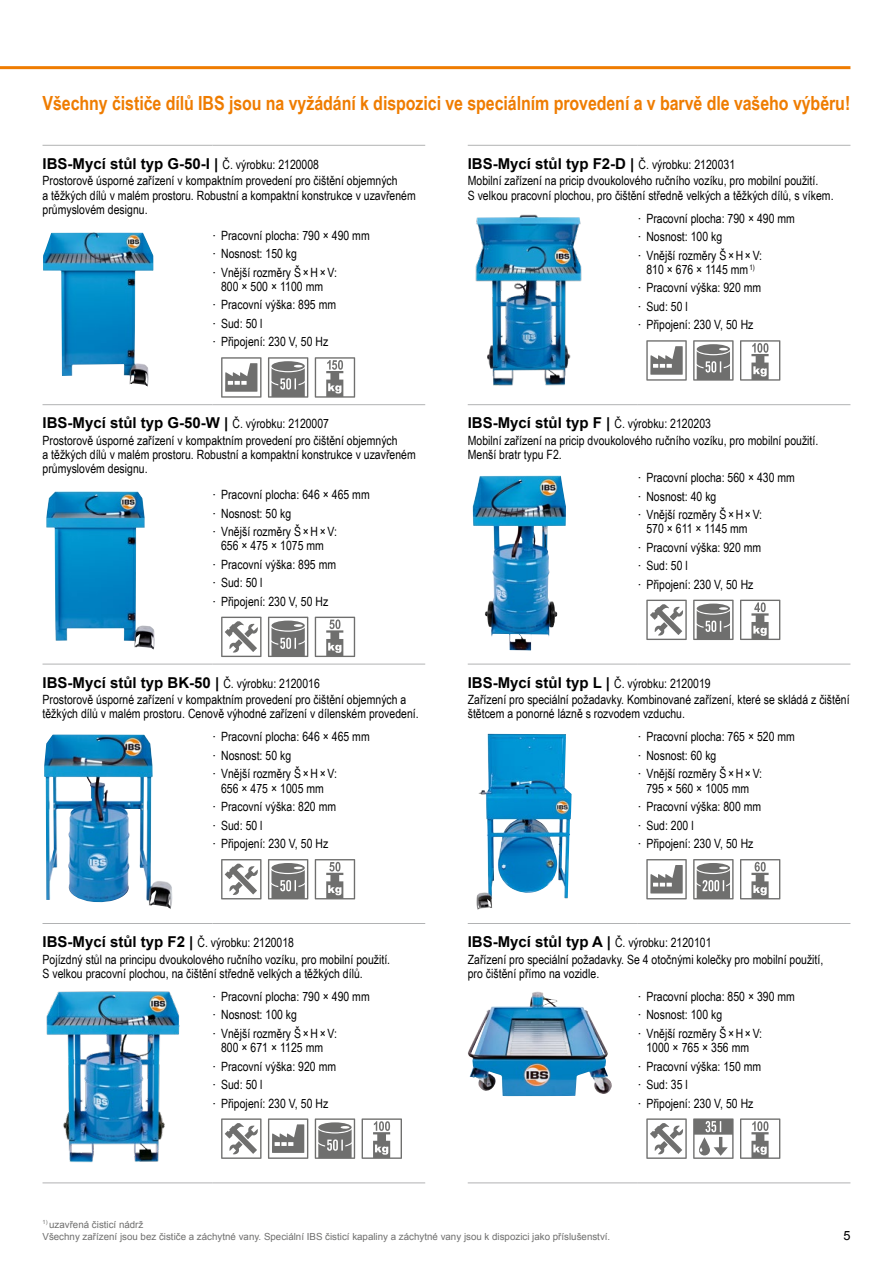
<style>
.page{position:relative;width:893px;height:1263px;background:#fff}
.page>*{position:absolute;margin:0;border:0;box-sizing:border-box;transform-origin:0 0}
.t1{font:700 19.5px "Arial Narrow";letter-spacing:-.005em;color:#ef7c00}
.t2{font:700 15px "Arial";color:#000}
.t3{font:12.75px/18.5px "Arial Narrow";color:#000}
.t4{font:12.75px "Arial";color:#000}
.t5{font:9.75px/12px "Arial";color:#6f6f6e}
.s1{font-family:"Arial Narrow";font-weight:400;font-size:12.75px}
.s2{font-family:"Arial"}
</style>
<div class="page">
<hr style="left:43px;top:145px;width:170px;height:1px;background:#b1b2b3">
<hr style="left:213px;top:145px;width:212px;height:1px;background:#b1b2b3">
<hr style="left:43px;top:404px;width:170px;height:1px;background:#b1b2b3">
<hr style="left:213px;top:404px;width:212px;height:1px;background:#b1b2b3">
<hr style="left:43px;top:664px;width:170px;height:1px;background:#b1b2b3">
<hr style="left:213px;top:664px;width:212px;height:1px;background:#b1b2b3">
<hr style="left:43px;top:923px;width:170px;height:1px;background:#b1b2b3">
<hr style="left:213px;top:923px;width:212px;height:1px;background:#b1b2b3">
<hr style="left:43px;top:1182px;width:170px;height:1px;background:#b1b2b3">
<hr style="left:213px;top:1182px;width:212px;height:1px;background:#b1b2b3">
<img style="left:43px;top:232px;width:110px;height:155px">
<svg style="left:221px;top:357px;width:40px;height:41px"></svg>
<svg style="left:268px;top:357px;width:40px;height:41px"></svg>
<svg style="left:315px;top:357px;width:40px;height:41px"></svg>
<img style="left:46px;top:491px;width:109px;height:159px">
<svg style="left:221px;top:617px;width:40px;height:40px"></svg>
<svg style="left:268px;top:617px;width:40px;height:40px"></svg>
<svg style="left:315px;top:617px;width:40px;height:40px"></svg>
<img style="left:44px;top:734px;width:128px;height:175px">
<svg style="left:221px;top:859px;width:40px;height:40px"></svg>
<svg style="left:268px;top:859px;width:40px;height:40px"></svg>
<svg style="left:315px;top:859px;width:40px;height:40px"></svg>
<img style="left:46px;top:991px;width:134px;height:171px">
<svg style="left:221px;top:1118px;width:40px;height:41px"></svg>
<svg style="left:268px;top:1118px;width:40px;height:41px"></svg>
<svg style="left:315px;top:1118px;width:40px;height:41px"></svg>
<svg style="left:362px;top:1118px;width:40px;height:41px"></svg>
<hr style="left:468px;top:145px;width:170px;height:1px;background:#b1b2b3">
<hr style="left:638px;top:145px;width:212px;height:1px;background:#b1b2b3">
<hr style="left:468px;top:404px;width:170px;height:1px;background:#b1b2b3">
<hr style="left:638px;top:404px;width:212px;height:1px;background:#b1b2b3">
<hr style="left:468px;top:664px;width:170px;height:1px;background:#b1b2b3">
<hr style="left:638px;top:664px;width:212px;height:1px;background:#b1b2b3">
<hr style="left:468px;top:923px;width:170px;height:1px;background:#b1b2b3">
<hr style="left:638px;top:923px;width:212px;height:1px;background:#b1b2b3">
<hr style="left:468px;top:1182px;width:170px;height:1px;background:#b1b2b3">
<hr style="left:638px;top:1182px;width:212px;height:1px;background:#b1b2b3">
<img style="left:475px;top:214px;width:107px;height:172px">
<svg style="left:646px;top:340px;width:41px;height:41px"></svg>
<svg style="left:693px;top:340px;width:41px;height:41px"></svg>
<svg style="left:740px;top:340px;width:40px;height:41px"></svg>
<img style="left:473px;top:476px;width:88px;height:174px">
<svg style="left:646px;top:600px;width:41px;height:40px"></svg>
<svg style="left:693px;top:600px;width:41px;height:40px"></svg>
<svg style="left:740px;top:600px;width:40px;height:40px"></svg>
<img style="left:476px;top:734px;width:85px;height:176px">
<svg style="left:646px;top:859px;width:41px;height:40px"></svg>
<svg style="left:693px;top:859px;width:41px;height:40px"></svg>
<svg style="left:740px;top:859px;width:40px;height:40px"></svg>
<img style="left:468px;top:991px;width:144px;height:105px">
<svg style="left:646px;top:1118px;width:41px;height:41px"></svg>
<svg style="left:693px;top:1118px;width:41px;height:41px"></svg>
<svg style="left:740px;top:1118px;width:40px;height:41px"></svg>
<hr style="left:0;top:66px;width:850px;height:3px;background:#ef7c00">
<h1 class="t1" style="left:43px;top:89px;width:809px">Všechny čističe dílů IBS jsou na vyžádání k dispozici ve speciálním provedení a v barvě dle vašeho výběru!</h1>
<p class="t2" style="left:43px;top:153px;width:278px">IBS-Mycí stůl typ G-50-I | <span class="s1">Č. výrobku: 2120008</span></p>
<p class="t3" style="left:43px;top:173px;width:375px;line-height:14.2px">Prostorově úsporné zařízení v kompaktním provedení pro čištění objemných<br>a těžkých dílů v malém prostoru. Robustní a kompaktní konstrukce v uzavřeném průmyslovém designu.</p>
<p class="t3" style="left:213px;top:225px;width:159px"><span class="s2">∙</span> Pracovní plocha: 790 × 490 mm <span class="s2">∙</span> Nosnost: 150 kg<br><span class="s2">∙</span> Vnější rozměry Š×H×V:</p>
<p class="t3" style="left:213px;top:277px;width:125px;text-indent:9px">800 × 500 × 1100 mm<br><span class="s2">∙</span> Pracovní výška: 895 mm <span class="s2">∙</span> Sud: 50 l<br><span class="s2">∙</span> Připojení: 230 V, 50 Hz</p>
<p class="t2" style="left:43px;top:412px;width:288px">IBS-Mycí stůl typ G-50-W | <span class="s1">Č. výrobku: 2120007</span></p>
<p class="t3" style="left:43px;top:433px;width:375px;line-height:14.2px">Prostorově úsporné zařízení v kompaktním provedení pro čištění objemných<br>a těžkých dílů v malém prostoru. Robustní a kompaktní konstrukce v uzavřeném průmyslovém designu.</p>
<p class="t3" style="left:213px;top:485px;width:159px"><span class="s2">∙</span> Pracovní plocha: 646 × 465 mm <span class="s2">∙</span> Nosnost: 50 kg<br><span class="s2">∙</span> Vnější rozměry Š×H×V:</p>
<p class="t3" style="left:213px;top:536px;width:125px;text-indent:9px">656 × 475 × 1075 mm<br><span class="s2">∙</span> Pracovní výška: 895 mm <span class="s2">∙</span> Sud: 50 l<br><span class="s2">∙</span> Připojení: 230 V, 50 Hz</p>
<p class="t2" style="left:43px;top:672px;width:279px">IBS-Mycí stůl typ BK-50 | <span class="s1">Č. výrobku: 2120016</span></p>
<p class="t3" style="left:43px;top:692px;width:378px;line-height:14.2px">Prostorově úsporné zařízení v kompaktním provedení pro čištění objemných a těžkých dílů v malém prostoru. Cenově výhodné zařízení v dílenském provedení.</p>
<p class="t3" style="left:213px;top:727px;width:159px"><span class="s2">∙</span> Pracovní plocha: 646 × 465 mm <span class="s2">∙</span> Nosnost: 50 kg<br><span class="s2">∙</span> Vnější rozměry Š×H×V:</p>
<p class="t3" style="left:213px;top:778px;width:125px;text-indent:9px">656 × 475 × 1005 mm<br><span class="s2">∙</span> Pracovní výška: 820 mm <span class="s2">∙</span> Sud: 50 l<br><span class="s2">∙</span> Připojení: 230 V, 50 Hz</p>
<p class="t2" style="left:43px;top:931px;width:253px">IBS-Mycí stůl typ F2 | <span class="s1">Č. výrobku: 2120018</span></p>
<p class="t3" style="left:43px;top:951px;width:349px;line-height:14.2px">Pojízdný stůl na principu dvoukolového ručního vozíku, pro mobilní použití.<br>S velkou pracovní plochou, na čištění středně velkých a těžkých dílů.</p>
<p class="t3" style="left:213px;top:987px;width:159px"><span class="s2">∙</span> Pracovní plocha: 790 × 490 mm <span class="s2">∙</span> Nosnost: 100 kg<br><span class="s2">∙</span> Vnější rozměry Š×H×V:</p>
<p class="t3" style="left:213px;top:1038px;width:125px;text-indent:9px">800 × 671 × 1125 mm<br><span class="s2">∙</span> Pracovní výška: 920 mm <span class="s2">∙</span> Sud: 50 l<br><span class="s2">∙</span> Připojení: 230 V, 50 Hz</p>
<p class="t2" style="left:468px;top:153px;width:269px">IBS-Mycí stůl typ F2-D | <span class="s1">Č. výrobku: 2120031</span></p>
<p class="t3" style="left:468px;top:173px;width:367px;line-height:14.2px">Mobilní zařízení na pricip dvoukolového ručního vozíku, pro mobilní použití.<br>S velkou pracovní plochou, pro čištění středně velkých a těžkých dílů, s víkem.</p>
<p class="t3" style="left:638px;top:208px;width:159px"><span class="s2">∙</span> Pracovní plocha: 790 × 490 mm <span class="s2">∙</span> Nosnost: 100 kg<br><span class="s2">∙</span> Vnější rozměry Š×H×V:</p>
<p class="t3" style="left:638px;top:260px;width:125px;text-indent:9px">810 × 676 × 1145 mm<sup>1) </sup><span class="s2">∙</span> Pracovní výška: 920 mm <span class="s2">∙</span> Sud: 50 l<br><span class="s2">∙</span> Připojení: 230 V, 50 Hz</p>
<p class="t2" style="left:468px;top:412px;width:245px">IBS-Mycí stůl typ F | <span class="s1">Č. výrobku: 2120203</span></p>
<p class="t3" style="left:468px;top:433px;width:352px;line-height:14.2px">Mobilní zařízení na pricip dvoukolového ručního vozíku, pro mobilní použití.<br>Menší bratr typu F2.</p>
<p class="t3" style="left:638px;top:468px;width:159px"><span class="s2">∙</span> Pracovní plocha: 560 × 430 mm <span class="s2">∙</span> Nosnost: 40 kg<br><span class="s2">∙</span> Vnější rozměry Š×H×V:</p>
<p class="t3" style="left:638px;top:519px;width:125px;text-indent:9px">570 × 611 × 1145 mm<br><span class="s2">∙</span> Pracovní výška: 920 mm <span class="s2">∙</span> Sud: 50 l<br><span class="s2">∙</span> Připojení: 230 V, 50 Hz</p>
<p class="t2" style="left:468px;top:672px;width:244px">IBS-Mycí stůl typ L | <span class="s1">Č. výrobku: 2120019</span></p>
<p class="t3" style="left:468px;top:692px;width:383px;line-height:14.2px">Zařízení pro speciální požadavky. Kombinované zařízení, které se skládá z čištění štětcem a ponorné lázně s rozvodem vzduchu.</p>
<p class="t3" style="left:638px;top:727px;width:159px"><span class="s2">∙</span> Pracovní plocha: 765 × 520 mm <span class="s2">∙</span> Nosnost: 60 kg<br><span class="s2">∙</span> Vnější rozměry Š×H×V:</p>
<p class="t3" style="left:638px;top:778px;width:125px;text-indent:9px">795 × 560 × 1005 mm<br><span class="s2">∙</span> Pracovní výška: 800 mm <span class="s2">∙</span> Sud: 200 l<br><span class="s2">∙</span> Připojení: 230 V, 50 Hz</p>
<p class="t2" style="left:468px;top:931px;width:245px">IBS-Mycí stůl typ A | <span class="s1">Č. výrobku: 2120101</span></p>
<p class="t3" style="left:468px;top:951px;width:357px;line-height:14.2px">Zařízení pro speciální požadavky. Se 4 otočnými kolečky pro mobilní použití, pro čištění přímo na vozidle.</p>
<p class="t3" style="left:638px;top:987px;width:159px"><span class="s2">∙</span> Pracovní plocha: 850 × 390 mm <span class="s2">∙</span> Nosnost: 100 kg<br><span class="s2">∙</span> Vnější rozměry Š×H×V:</p>
<p class="t3" style="left:638px;top:1038px;width:125px;text-indent:9px">1000 × 765 × 356 mm<br><span class="s2">∙</span> Pracovní výška: 150 mm <span class="s2">∙</span> Sud: 35 l<br><span class="s2">∙</span> Připojení: 230 V, 50 Hz</p>
<p class="t5" style="left:43px;top:1218px;width:569px"><sup>1)</sup> uzavřená čisticí nádrž<br>Všechny zařízení jsou bez čističe a záchytné vany. Speciální IBS čisticí kapaliny a záchytné vany jsou k dispozici jako příslušenství.</p>
<p class="t4" style="left:843px;top:1227px;width:9px">5</p>
</div>
